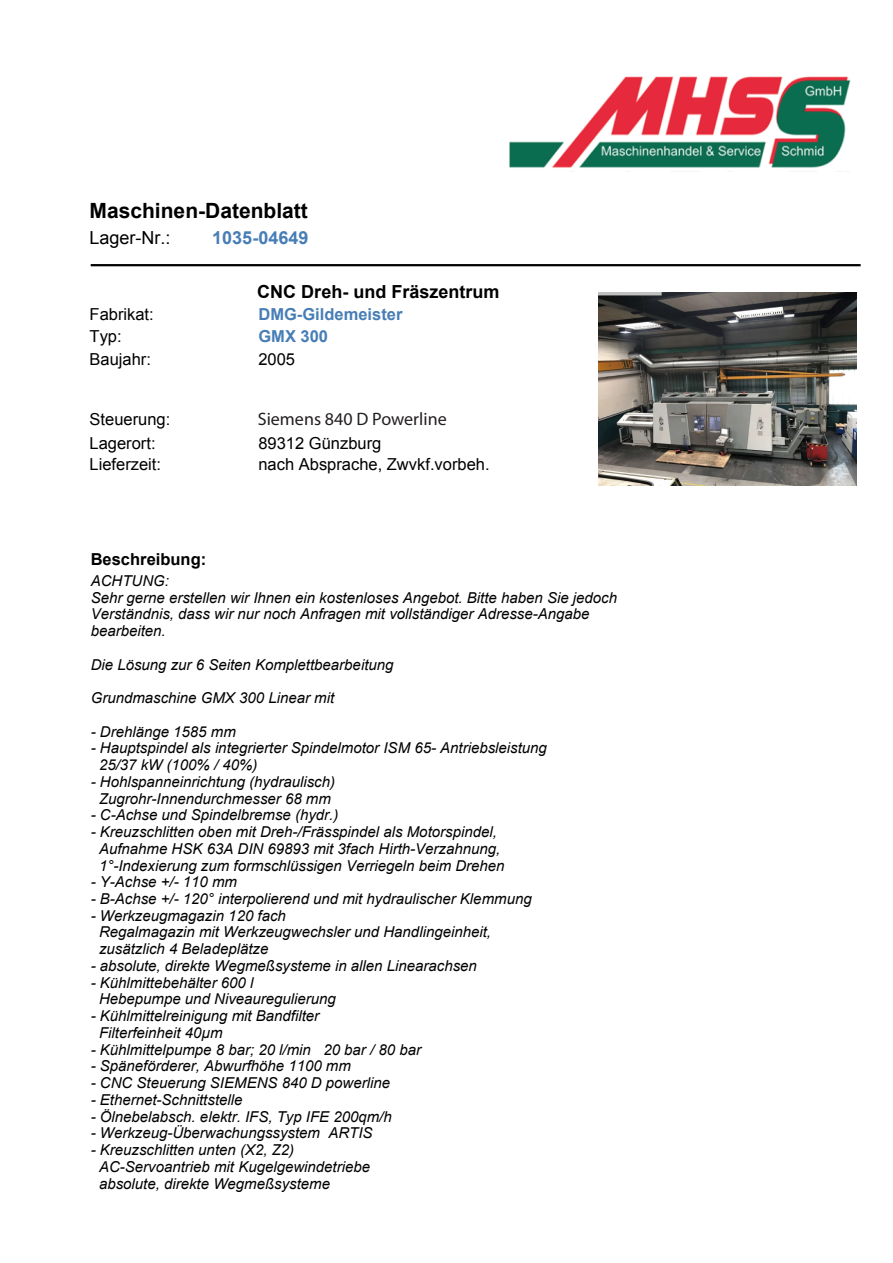
<style>
.page{position:relative;width:893px;height:1263px;background:#fff}
.page>*{position:absolute;margin:0;border:0;box-sizing:border-box;transform-origin:0 0}
.t1{font:700 21px "Arial";color:#000}
.t2{font:700 18px "Arial";color:#000}
.t3{font:18px "Myriad Pro";color:#231f20}
.t4{font:18px "Arial";color:#000}
.t5{font:700 18px "Arial";color:#477eb6}
.t6{font:16.5px "Arial";color:#000}
.t7{font:700 16.5px "Arial";color:#477eb6}
.t8{font:700 16.5px "Arial";color:#000}
.t9{font:italic 15px/16.8px "Arial";color:#000}
</style>
<div class="page">
<hr style="left:91px;top:264px;width:769px;height:2px;background:#000">
<img style="left:598px;top:292px;width:258px;height:194px">
<img style="left:509px;top:76px;width:342px;height:92px">
<h1 class="t1" style="left:90px;top:197px;width:220px">Maschinen-Datenblatt</h1>
<p class="t4" style="left:90px;top:226px;width:83px">Lager-Nr.:</p>
<p class="t5" style="left:212px;top:226px;width:98px">1035-04649</p>
<p class="t2" style="left:257px;top:280px;width:244px">CNC Dreh- und Fräszentrum</p>
<p class="t6" style="left:90px;top:303px;width:66px">Fabrikat:</p>
<p class="t7" style="left:258px;top:303px;width:145px">DMG-Gildemeister</p>
<p class="t6" style="left:90px;top:325px;width:34px">Typ:</p>
<p class="t7" style="left:258px;top:325px;width:71px">GMX 300</p>
<p class="t6" style="left:90px;top:348px;width:63px">Baujahr:</p>
<p class="t6" style="left:258px;top:348px;width:38px">2005</p>
<p class="t3" style="left:258px;top:407px;width:190px">Siemens 840 D Powerline</p>
<p class="t6" style="left:90px;top:409px;width:82px">Steuerung:</p>
<p class="t6" style="left:258px;top:409px;width:37px">CNC</p>
<p class="t6" style="left:90px;top:432px;width:68px">Lagerort:</p>
<p class="t6" style="left:258px;top:432px;width:124px">89312 Günzburg</p>
<p class="t6" style="left:90px;top:454px;width:73px">Lieferzeit:</p>
<p class="t6" style="left:258px;top:454px;width:233px">nach Absprache, Zwvkf.vorbeh.</p>
<p class="t8" style="left:91px;top:548px;width:117px">Beschreibung:</p>
<p class="t9" style="left:91px;top:572px;width:528px">ACHTUNG:<br>Sehr gerne erstellen wir Ihnen ein kostenloses Angebot. Bitte haben Sie jedoch Verständnis, dass wir nur noch Anfragen mit vollständiger Adresse-Angabe bearbeiten.</p>
<p class="t9" style="left:91px;top:656px;width:304px">Die Lösung zur 6 Seiten Komplettbearbeitung</p>
<p class="t9" style="left:91px;top:690px;width:245px">Grundmaschine GMX 300 Linear mit</p>
<p class="t9" style="left:91px;top:723px;width:147px">- Drehlänge 1585 mm</p>
<p class="t9" style="left:99px;top:740px;width:449px;text-indent:-8px">- Hauptspindel als integrierter Spindelmotor ISM 65- Antriebsleistung<br>25/37 kW (100% / 40%)</p>
<p class="t9" style="left:91px;top:773px;width:246px;text-align:center">- Hohlspanneinrichtung (hydraulisch)<br>Zugrohr-Innendurchmesser 68 mm</p>
<p class="t9" style="left:91px;top:807px;width:249px">- C-Achse und Spindelbremse (hydr.)</p>
<p class="t9" style="left:91px;top:823px;width:415px;text-align:center">- Kreuzschlitten oben mit Dreh-/Frässpindel als Motorspindel,<br>Aufnahme HSK 63A DIN 69893 mit 3fach Hirth-Verzahnung,<br>1°-Indexierung zum formschlüssigen Verriegeln beim Drehen</p>
<p class="t9" style="left:91px;top:874px;width:148px">- Y-Achse +/- 110 mm</p>
<p class="t9" style="left:91px;top:890px;width:442px">- B-Achse +/- 120° interpolierend und mit hydraulischer Klemmung</p>
<p class="t9" style="left:99px;top:907px;width:393px;text-indent:-8px">- Werkzeugmagazin 120 fach<br>Regalmagazin mit Werkzeugwechsler und Handlingeinheit, zusätzlich 4 Beladeplätze</p>
<p class="t9" style="left:91px;top:957px;width:387px">- absolute, direkte Wegmeßsysteme in allen Linearachsen</p>
<p class="t9" style="left:99px;top:974px;width:238px;text-indent:-8px">- Kühlmittebehälter 600 l<br>Hebepumpe und Niveauregulierung</p>
<p class="t9" style="left:99px;top:1008px;width:222px;text-indent:-8px">- Kühlmittelreinigung mit Bandfilter<br>Filterfeinheit 40µm</p>
<p class="t9" style="left:91px;top:1041px;width:332px">- Kühlmittelpumpe 8 bar; 20 l/min 20 bar / 80 bar</p>
<p class="t9" style="left:91px;top:1058px;width:262px">- Späneförderer, Abwurfhöhe 1100 mm</p>
<p class="t9" style="left:91px;top:1075px;width:301px">- CNC Steuerung SIEMENS 840 D powerline</p>
<p class="t9" style="left:91px;top:1091px;width:153px">- Ethernet-Schnittstelle</p>
<p class="t9" style="left:91px;top:1108px;width:302px">- Ölnebelabsch. elektr. IFS, Typ IFE 200qm/h</p>
<p class="t9" style="left:91px;top:1125px;width:283px">- Werkzeug-Überwachungssystem ARTIS</p>
<p class="t9" style="left:99px;top:1142px;width:272px;text-indent:-8px">- Kreuzschlitten unten (X2, Z2)<br>AC-Servoantrieb mit Kugelgewindetriebe absolute, direkte Wegmeßsysteme</p>
</div>
